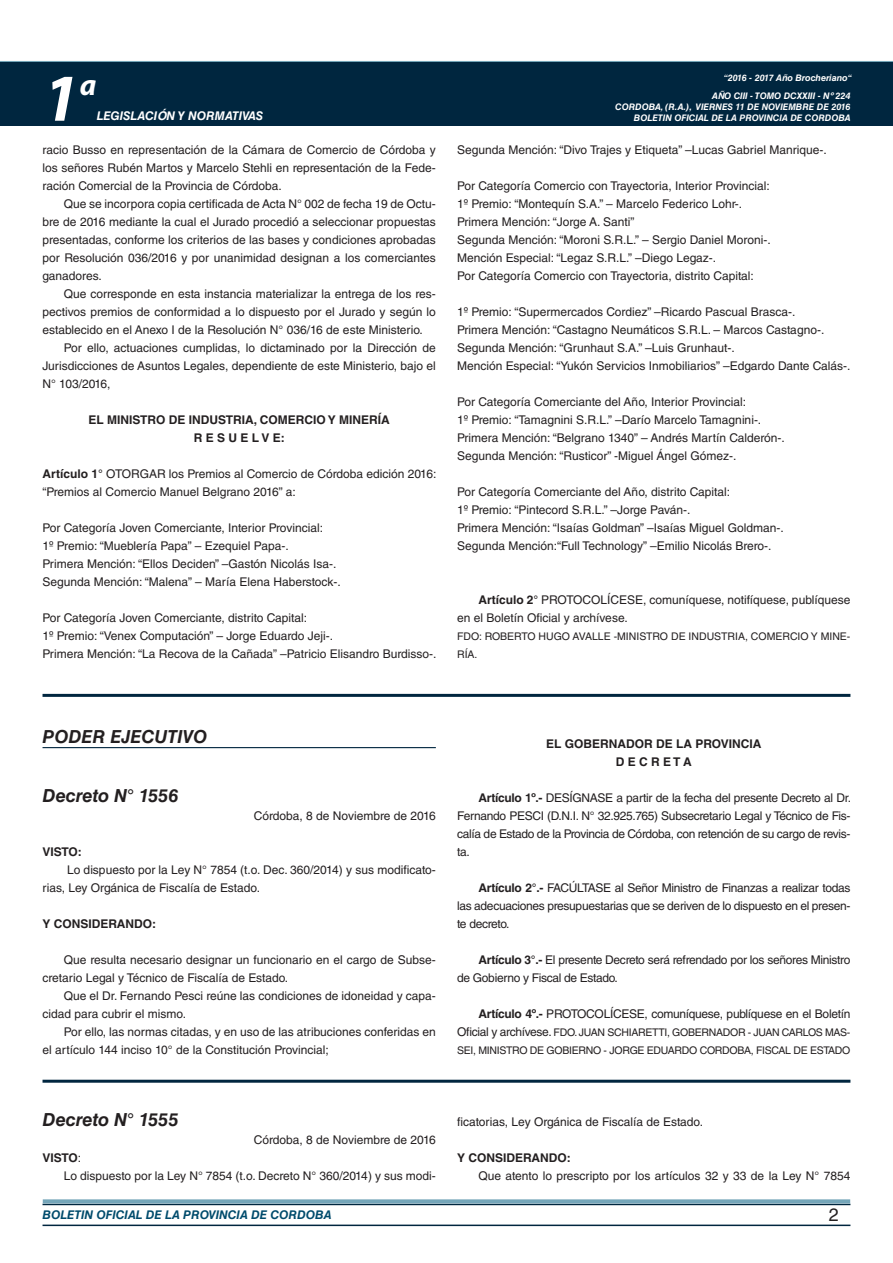
<style>
.page{position:relative;width:893px;height:1263px;background:#fff}
.page>*{position:absolute;margin:0;border:0;box-sizing:border-box;transform-origin:0 0}
.t1{font:italic 700 67.5px "Myriad Pro";color:#fff}
.t2{font:italic 700 30px "Myriad Pro";color:#fff}
.DOC__N{font:italic 700 18px "Helvetica LT Std";color:#231f20}
.NOMBRE_DE_MINISTERIO{font:italic 700 18px "Helvetica LT Std";color:#231f20}
.t3{font:18px "Helvetica LT Std";color:#231f20}
.TEXTO_BASE{font:12px/18px "Helvetica LT Std";color:#231f20;text-align:justify}
.TEXTO_BASE-2{font:12px/18px "Helvetica LT Std";letter-spacing:-.025em;color:#231f20}
.TEXTO_BASE-3{font:700 12px "Helvetica LT Std";color:#231f20}
.t4{font:italic 700 12px "Helvetica LT Std";color:#004b6c}
.t5{font:italic 700 12px "Helvetica LT Std";color:#fff}
.TEXTO_BASE-4{font:10.5px/18px "Helvetica LT Std";letter-spacing:-.025em;color:#231f20}
.TEXTO_BASE-5{font:10.5px/18px "Helvetica LT Std";color:#231f20}
.t6{font:italic 700 9px/10.8px "Helvetica LT Std";color:#fff;text-align:right}
.s1{font-weight:700}
.s2{font-size:12px}
.s3{font-weight:400}
</style>
<div class="page">
<div style="left:0;top:61px;width:893px;height:6px;background:#73a5b8"></div>
<div style="left:0;top:62px;width:893px;height:64px;background:#00263f"></div>
<hr style="left:43px;top:1224px;width:807px;height:2px;background:#00263f">
<div style="left:42px;top:1198px;width:809px;height:8px;background:#fff;opacity:.75"></div>
<hr style="left:43px;top:694px;width:807px;height:3px;background:#00263f">
<hr style="left:43px;top:747px;width:393px;height:1px;background:#00263f">
<hr style="left:43px;top:1080px;width:807px;height:3px;background:#00263f">
<h1 class="t1" style="left:43px;top:54px;width:38px">1</h1>
<h2 class="t2" style="left:80px;top:66px;width:18px">a</h2>
<p class="t5" style="left:97px;top:109px;width:168px">LEGISLACIÓN Y NORMATIVAS</p>
<p class="TEXTO_BASE" style="left:43px;top:141px;width:395px">racio Busso en representación de la Cámara de Comercio de Córdoba y los señores Rubén Martos y Marcelo Stehli en representación de la Fede&shy;ración Comercial de la Provincia de Córdoba.</p>
<p class="TEXTO_BASE" style="left:43px;top:195px;width:395px;text-indent:21px">Que se incorpora copia certificada de Acta N° 002 de fecha 19 de Octu&shy;bre de 2016 mediante la cual el Jurado procedió a seleccionar propuestas presentadas, conforme los criterios de las bases y condiciones aprobadas por Resolución 036/2016 y por unanimidad designan a los comerciantes ganadores.</p>
<p class="TEXTO_BASE" style="left:43px;top:285px;width:395px;text-indent:21px">Que corresponde en esta instancia materializar la entrega de los res&shy;pectivos premios de conformidad a lo dispuesto por el Jurado y según lo establecido en el Anexo I de la Resolución N° 036/16 de este Ministerio.</p>
<p class="TEXTO_BASE" style="left:43px;top:339px;width:395px;text-indent:21px">Por ello, actuaciones cumplidas, lo dictaminado por la Dirección de Jurisdicciones de Asuntos Legales, dependiente de este Ministerio, bajo el N° 103/2016,</p>
<p class="TEXTO_BASE-3" style="left:88px;top:412px;width:303px">EL MINISTRO DE INDUSTRIA, COMERCIO Y MINERÍA</p>
<p class="TEXTO_BASE-3" style="left:194px;top:430px;width:93px">R E S U E L V E:</p>
<p class="TEXTO_BASE" style="left:43px;top:465px;width:395px"><span class="s1">Artículo 1°</span> OTORGAR los Premios al Comercio de Córdoba edición 2016: “Premios al Comercio Manuel Belgrano 2016” a:</p>
<p class="TEXTO_BASE" style="left:43px;top:519px;width:282px">Por Categoría Joven Comerciante, Interior Provincial:</p>
<p class="TEXTO_BASE" style="left:43px;top:537px;width:248px">1º Premio: “Mueblería Papa” – Ezequiel Papa-.</p>
<p class="TEXTO_BASE" style="left:43px;top:555px;width:295px">Primera Mención: “Ellos Deciden” –Gastón Nicolás Isa-.</p>
<p class="TEXTO_BASE" style="left:43px;top:573px;width:300px">Segunda Mención: “Malena” – María Elena Haberstock-.</p>
<p class="TEXTO_BASE" style="left:43px;top:609px;width:266px">Por Categoría Joven Comerciante, distrito Capital:</p>
<p class="TEXTO_BASE" style="left:43px;top:627px;width:292px">1º Premio: “Venex Computación” – Jorge Eduardo Jeji-.</p>
<p class="TEXTO_BASE" style="left:43px;top:645px;width:396px">Primera Mención: “La Recova de la Cañada” –Patricio Elisandro Burdisso-.</p>
<p class="t6" style="left:724px;top:72px;width:130px">“2016 - 2017 Año Brocheriano“</p>
<p class="t6" style="left:615px;top:91px;width:237px">AÑO CIII - TOMO DCXXIII - Nº 224<br>CORDOBA, (R.A.), VIERNES 11 DE NOVIEMBRE DE 2016<br>BOLETIN OFICIAL DE LA PROVINCIA DE CORDOBA</p>
<p class="TEXTO_BASE" style="left:457px;top:141px;width:371px">Segunda Mención: “Divo Trajes y Etiqueta” –Lucas Gabriel Manrique-.</p>
<p class="TEXTO_BASE" style="left:457px;top:177px;width:314px">Por Categoría Comercio con Trayectoria, Interior Provincial:</p>
<p class="TEXTO_BASE" style="left:457px;top:195px;width:287px">1º Premio: “Montequín S.A.” – Marcelo Federico Lohr-.</p>
<p class="TEXTO_BASE" style="left:457px;top:213px;width:179px">Primera Mención: “Jorge A. Santi”</p>
<p class="TEXTO_BASE" style="left:457px;top:231px;width:315px">Segunda Mención: “Moroni S.R.L.” – Sergio Daniel Moroni-.</p>
<p class="TEXTO_BASE" style="left:457px;top:249px;width:261px">Mención Especial: “Legaz S.R.L.” –Diego Legaz-.</p>
<p class="TEXTO_BASE" style="left:457px;top:267px;width:298px">Por Categoría Comercio con Trayectoria, distrito Capital:</p>
<p class="TEXTO_BASE" style="left:457px;top:303px;width:340px">1º Premio: “Supermercados Cordiez” –Ricardo Pascual Brasca-.</p>
<p class="TEXTO_BASE" style="left:457px;top:321px;width:369px">Primera Mención: “Castagno Neumáticos S.R.L. – Marcos Castagno-.</p>
<p class="TEXTO_BASE" style="left:457px;top:339px;width:279px">Segunda Mención: “Grunhaut S.A.” –Luis Grunhaut-.</p>
<p class="TEXTO_BASE" style="left:457px;top:357px;width:395px">Mención Especial: “Yukón Servicios Inmobiliarios” –Edgardo Dante Calás-.</p>
<p class="TEXTO_BASE" style="left:457px;top:393px;width:290px">Por Categoría Comerciante del Año, Interior Provincial:</p>
<p class="TEXTO_BASE" style="left:457px;top:411px;width:306px">1º Premio: “Tamagnini S.R.L.” –Darío Marcelo Tamagnini-.</p>
<p class="TEXTO_BASE" style="left:457px;top:429px;width:329px">Primera Mención: “Belgrano 1340” – Andrés Martín Calderón-.</p>
<p class="TEXTO_BASE" style="left:457px;top:447px;width:281px">Segunda Mención: “Rusticor” -Miguel Ángel Gómez-.</p>
<p class="TEXTO_BASE" style="left:457px;top:483px;width:274px">Por Categoría Comerciante del Año, distrito Capital:</p>
<p class="TEXTO_BASE" style="left:457px;top:501px;width:235px">1º Premio: “Pintecord S.R.L.” –Jorge Paván-.</p>
<p class="TEXTO_BASE" style="left:457px;top:519px;width:328px">Primera Mención: “Isaías Goldman” –Isaías Miguel Goldman-.</p>
<p class="TEXTO_BASE" style="left:457px;top:537px;width:316px">Segunda Mención:“Full Technology” –Emilio Nicolás Brero-.</p>
<p class="TEXTO_BASE" style="left:457px;top:591px;width:395px;text-indent:21px"><span class="s1">Artículo 2°</span> PROTOCOLÍCESE, comuníquese, notifíquese, publíquese en el Boletín Oficial y archívese.</p>
<p class="TEXTO_BASE-5" style="left:457px;top:627px;width:395px">FDO: ROBERTO HUGO AVALLE -MINISTRO DE INDUSTRIA, COMERCIO Y MINE-<br>RÍA.</p>
<p class="NOMBRE_DE_MINISTERIO" style="left:43px;top:725px;width:166px">PODER EJECUTIVO</p>
<p class="DOC__N" style="left:43px;top:784px;width:137px">Decreto N° 1556</p>
<p class="TEXTO_BASE" style="left:254px;top:807px;width:183px">Córdoba, 8 de Noviembre de 2016</p>
<p class="TEXTO_BASE-3" style="left:43px;top:844px;width:41px">VISTO:</p>
<p class="TEXTO_BASE" style="left:43px;top:861px;width:395px;text-indent:25px">Lo dispuesto por la Ley N° 7854 (t.o. Dec. 360/2014) y sus modificato&shy;rias, Ley Orgánica de Fiscalía de Estado.</p>
<p class="TEXTO_BASE-3" style="left:43px;top:916px;width:115px">Y CONSIDERANDO:</p>
<p class="TEXTO_BASE" style="left:43px;top:951px;width:395px;text-indent:21px">Que resulta necesario designar un funcionario en el cargo de Subse&shy;cretario Legal y Técnico de Fiscalía de Estado.</p>
<p class="TEXTO_BASE" style="left:43px;top:987px;width:395px;text-indent:21px">Que el Dr. Fernando Pesci reúne las condiciones de idoneidad y capa&shy;cidad para cubrir el mismo.</p>
<p class="TEXTO_BASE" style="left:43px;top:1023px;width:395px;text-indent:21px">Por ello, las normas citadas, y en uso de las atribuciones conferidas en el artículo 144 inciso 10° de la Constitución Provincial;</p>
<p class="TEXTO_BASE-3" style="left:546px;top:736px;width:217px">EL GOBERNADOR DE LA PROVINCIA</p>
<p class="TEXTO_BASE-3" style="left:616px;top:754px;width:78px">D E C R E T A</p>
<p class="TEXTO_BASE" style="left:457px;top:789px;width:396px;text-indent:21px"><span class="s1">Artículo 1º.-</span> DESÍGNASE a partir de la fecha del presente Decreto al Dr.<br>Fernando PESCI (D.N.I. N° 32.925.765) Subsecretario Legal y Técnico de Fis&shy;calía de Estado de la Provincia de Córdoba, con retención de su cargo de revis&shy;ta.</p>
<p class="TEXTO_BASE" style="left:457px;top:879px;width:395px;text-indent:21px"><span class="s1">Artículo 2°.-</span> FACÚLTASE al Señor Ministro de Finanzas a realizar todas las adecuaciones presupuestarias que se deriven de lo dispuesto en el presen&shy;te decreto.</p>
<p class="TEXTO_BASE-2" style="left:457px;top:951px;width:395px;text-indent:21px"><span class="s1">Artículo 3°.-</span> El presente Decreto será refrendado por los señores Ministro de Gobierno y Fiscal de Estado.</p>
<p class="TEXTO_BASE-2" style="left:478px;top:1005px;width:374px"><span class="s1">Artículo 4º.-</span> PROTOCOLÍCESE, comuníquese, publíquese en el Boletín</p>
<p class="TEXTO_BASE-4" style="left:457px;top:1023px;width:395px"><span class="s2">Oficial y archívese.</span> FDO. JUAN SCHIARETTI, GOBERNADOR - JUAN CARLOS MAS-<br>SEI, MINISTRO DE GOBIERNO - JORGE EDUARDO CORDOBA, FISCAL DE ESTADO</p>
<p class="DOC__N" style="left:43px;top:1108px;width:137px">Decreto N° 1555</p>
<p class="TEXTO_BASE" style="left:254px;top:1131px;width:183px">Córdoba, 8 de Noviembre de 2016</p>
<p class="TEXTO_BASE-3" style="left:43px;top:1150px;width:40px">VISTO<span class="s3">:</span></p>
<p class="TEXTO_BASE" style="left:64px;top:1167px;width:374px">Lo dispuesto por la Ley N° 7854 (t.o. Decreto N° 360/2014) y sus modi-</p>
<p class="TEXTO_BASE" style="left:457px;top:1113px;width:247px">ficatorias, Ley Orgánica de Fiscalía de Estado.</p>
<p class="TEXTO_BASE-3" style="left:457px;top:1150px;width:115px">Y CONSIDERANDO:</p>
<p class="TEXTO_BASE" style="left:478px;top:1167px;width:374px">Que atento lo prescripto por los artículos 32 y 33 de la Ley N° 7854</p>
<p class="t4" style="left:43px;top:1208px;width:290px">BOLETIN OFICIAL DE LA PROVINCIA DE CORDOBA</p>
<p class="t3" style="left:829px;top:1204px;width:12px">2</p>
</div>
